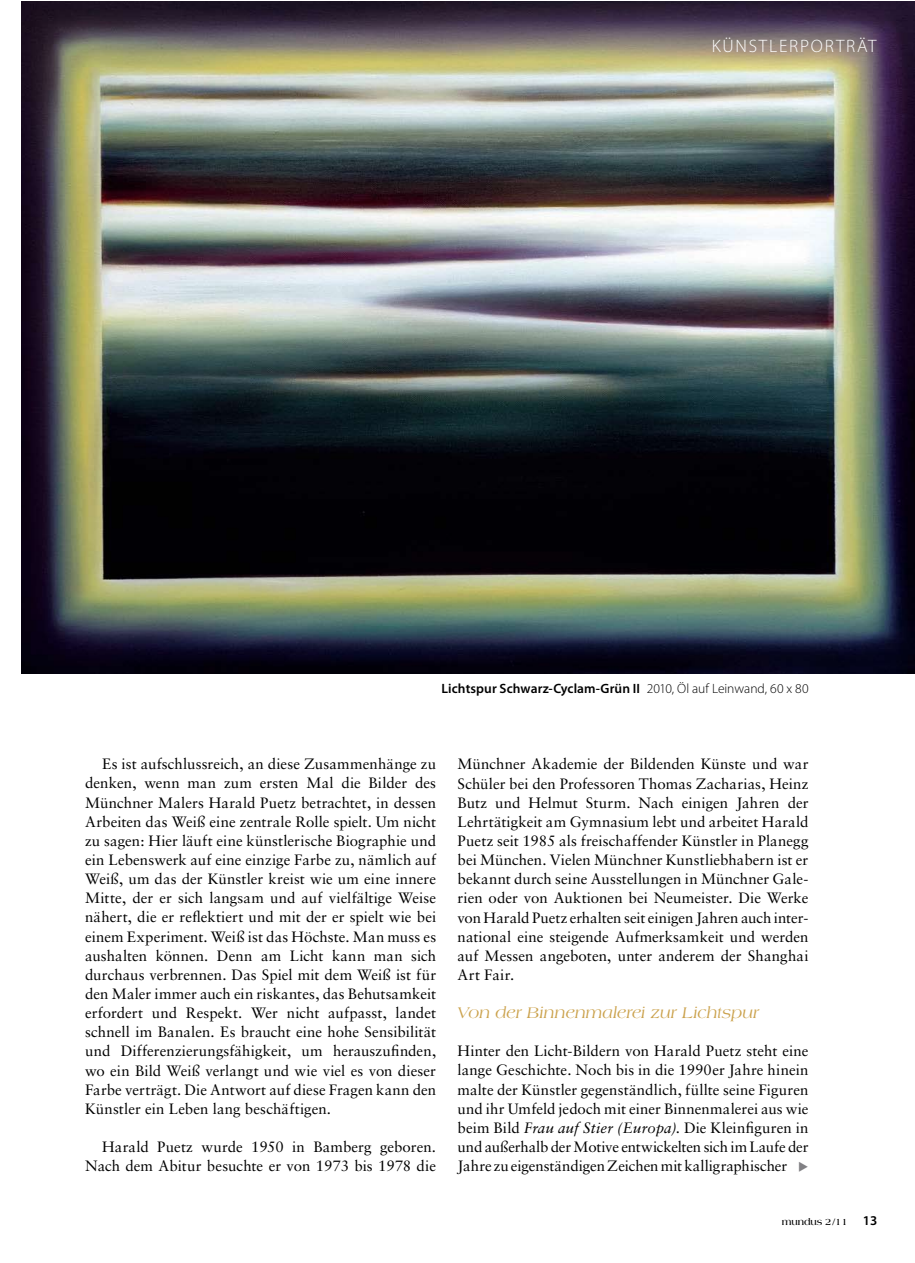
<style>
.page{position:relative;width:915px;height:1263px;background:#fff}
.page>*{position:absolute;margin:0;border:0;box-sizing:border-box;transform-origin:0 0}
.t1{font:300 18px "Myriad Pro";letter-spacing:.1em;color:#fff}
.t2{font:italic 16.5px "Americana Std";letter-spacing:.005em;color:#cba24d}
.t3{font:15px/19.2px "Sabon";letter-spacing:.005em;color:#000;text-align:justify}
.t4{font:600 13.5px "Myriad Pro";letter-spacing:.005em;color:#000}
.t5{font:700 9.75px "Americana Std";letter-spacing:-.01em;color:#000}
.s1{font-weight:300}
.s2{font-style:italic}
.s3{font-family:"Myriad Pro";font-weight:600;font-size:13.5px}
</style>
<div class="page">
<img style="left:21px;top:1px;width:893px;height:673px">
<p class="t1" style="left:711px;top:35px;width:166px">KÜNSTLERPORTRÄT</p>
<p class="t4" style="left:441px;top:680px;width:368px">Lichtspur Schwarz-Cyclam-Grün II <span class="s1">2010, Öl auf Leinwand, 60 x 80</span></p>
<p class="t3" style="left:85px;top:754px;width:352px;text-indent:17px">Es ist aufschlussreich, an diese Zusammenhänge zu denken, wenn man zum ersten Mal die Bilder des Münchner Malers Harald Puetz betrachtet, in dessen Arbeiten das Weiß eine zentrale Rolle spielt. Um nicht zu sagen: Hier läuft eine künstlerische Biographie und ein Lebenswerk auf eine einzige Farbe zu, nämlich auf Weiß, um das der Künstler kreist wie um eine innere Mitte, der er sich langsam und auf vielfältige Weise nähert, die er reflektiert und mit der er spielt wie bei einem Experiment. Weiß ist das Höchste. Man muss es aushalten können. Denn am Licht kann man sich durchaus verbrennen. Das Spiel mit dem Weiß ist für den Maler immer auch ein riskantes, das Behutsamkeit erfordert und Respekt. Wer nicht aufpasst, landet schnell im Banalen. Es braucht eine hohe Sensibilität und Differenzierungsfähigkeit, um herauszufinden, wo ein Bild Weiß verlangt und wie viel es von dieser Farbe verträgt. Die Antwort auf diese Fragen kann den Künstler ein Leben lang beschäftigen.</p>
<p class="t3" style="left:85px;top:1137px;width:352px;text-align:right">Harald Puetz wurde 1950 in Bamberg geboren.<br>Nach dem Abitur besuchte er von 1973 bis 1978 die</p>
<p class="t3" style="left:457px;top:754px;width:352px">Münchner Akademie der Bildenden Künste und war Schüler bei den Professoren Thomas Zacharias, Heinz Butz und Helmut Sturm. Nach einigen Jahren der Lehrtätigkeit am Gymnasium lebt und arbeitet Harald Puetz seit 1985 als freischaffender Künstler in Planegg bei München. Vielen Münchner Kunstliebhabern ist er bekannt durch seine Ausstellungen in Münchner Gale&shy;rien oder von Auktionen bei Neumeister. Die Werke von Harald Puetz erhalten seit einigen Jahren auch inter&shy;national eine steigende Aufmerksamkeit und werden auf Messen angeboten, unter anderem der Shanghai Art Fair.</p>
<p class="t2" style="left:457px;top:1003px;width:303px">Von der Binnenmalerei zur Lichtspur</p>
<p class="t3" style="left:457px;top:1041px;width:352px">Hinter den Licht-Bildern von Harald Puetz steht eine lange Geschichte. Noch bis in die 1990er Jahre hinein malte der Künstler gegenständlich, füllte seine Figuren und ihr Umfeld jedoch mit einer Binnenmalerei aus wie beim Bild <span class="s2">Frau auf Stier (Europa)</span>. Die Kleinfiguren in und außerhalb der Motive entwickelten sich im Laufe der Jahre zu eigenständigen Zeichen mit kalligraphischer</p>
<p class="t5" style="left:781px;top:1216px;width:97px">mundus 2/11 <span class="s3">13</span></p>
</div>
